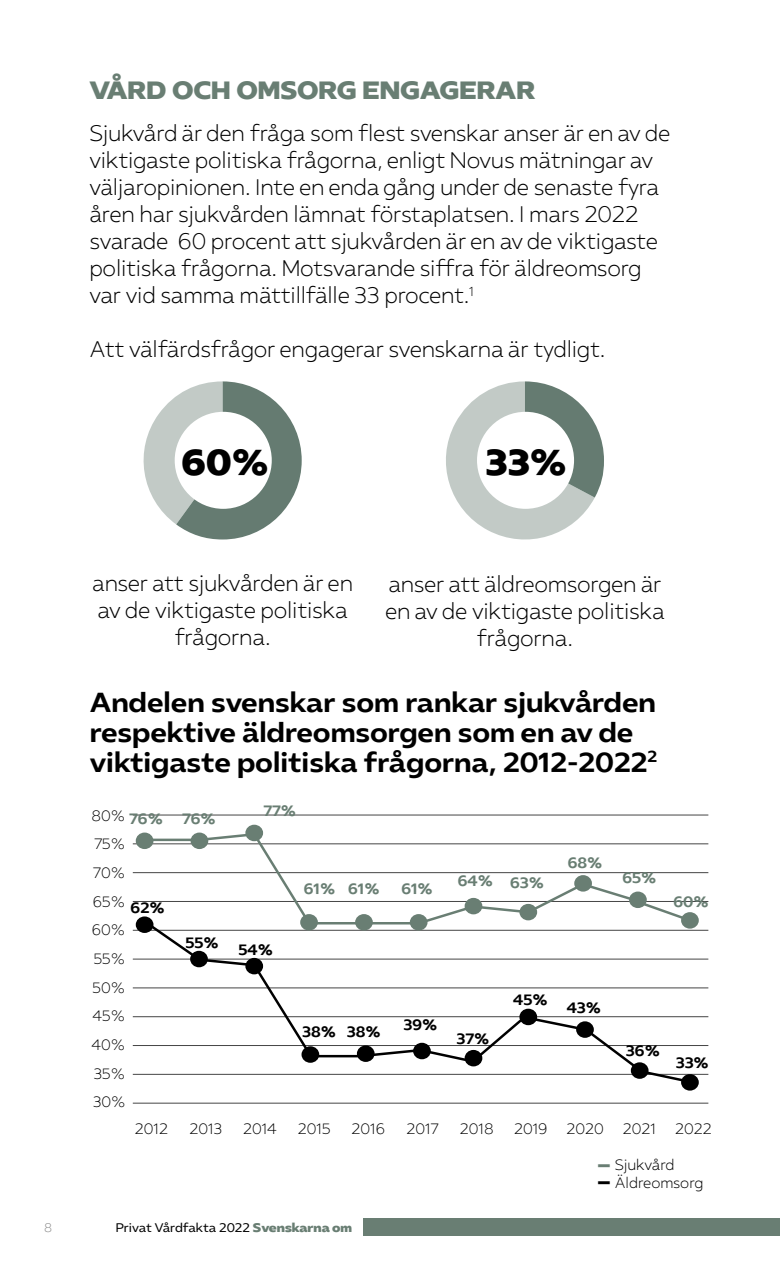
<style>
.page{position:relative;width:780px;height:1276px;background:#fff}
.page>*{position:absolute;margin:0;border:0;box-sizing:border-box;transform-origin:0 0}
.t1{font:36px "Almega Sans Display";color:#000}
.t2{font:700 27.5px/30px "Almega Sans";color:#000}
.t3{font:25px "Almega Sans Display";color:#697e73}
.t4{font:300 22.5px/27px "Almega Sans";letter-spacing:-.01em;color:#000;text-align:center}
.t5{font:20px "Almega Sans Display";color:#697e73;scale:1.96 1}
.t6{font:20px "Almega Sans Display";color:#000;scale:1.96 1}
.t7{font:300 15px/28.8px "Almega Sans";color:#000;text-align:justify}
.t8{font:700 15px "Almega Sans";color:#000}
.t9{font:700 15px "Almega Sans";color:#697e73}
.t10{font:12.5px "Almega Sans";color:#000}
.t11{font:300 12.5px "Almega Sans";color:#878787}
.s1{font-family:"Almega Sans Display";color:#697e73}
</style>
<div class="page">
<svg style="left:144px;top:381px;width:158px;height:158px"></svg>
<div style="left:175px;top:412px;width:97px;height:97px;background:#fff;border-radius:50%"></div>
<svg style="left:446px;top:381px;width:158px;height:158px"></svg>
<div style="left:477px;top:412px;width:97px;height:97px;background:#fff;border-radius:50%"></div>
<hr style="left:133px;top:814px;width:575px;height:1px;background:#000">
<hr style="left:133px;top:843px;width:575px;height:1px;background:#000">
<hr style="left:133px;top:872px;width:575px;height:1px;background:#000">
<hr style="left:133px;top:901px;width:575px;height:1px;background:#000">
<hr style="left:133px;top:930px;width:575px;height:1px;background:#000">
<hr style="left:133px;top:958px;width:575px;height:1px;background:#000">
<hr style="left:133px;top:987px;width:575px;height:1px;background:#000">
<hr style="left:133px;top:1016px;width:575px;height:1px;background:#000">
<hr style="left:133px;top:1074px;width:575px;height:1px;background:#000">
<hr style="left:133px;top:1045px;width:575px;height:1px;background:#000">
<hr style="left:133px;top:1102px;width:575px;height:1px;background:#000">
<svg style="left:141px;top:926px;width:502px;height:141px"></svg>
<svg style="left:142px;top:832px;width:498px;height:94px"></svg>
<div style="left:136px;top:832px;width:17px;height:17px;background:#697e73;border-radius:50%"></div>
<div style="left:190px;top:832px;width:18px;height:17px;background:#697e73;border-radius:50%"></div>
<div style="left:245px;top:824px;width:18px;height:17px;background:#697e73;border-radius:50%"></div>
<div style="left:300px;top:914px;width:18px;height:16px;background:#697e73;border-radius:50%"></div>
<div style="left:355px;top:914px;width:18px;height:16px;background:#697e73;border-radius:50%"></div>
<div style="left:410px;top:914px;width:17px;height:16px;background:#697e73;border-radius:50%"></div>
<div style="left:464px;top:898px;width:18px;height:16px;background:#697e73;border-radius:50%"></div>
<div style="left:519px;top:904px;width:18px;height:16px;background:#697e73;border-radius:50%"></div>
<div style="left:574px;top:875px;width:18px;height:16px;background:#697e73;border-radius:50%"></div>
<div style="left:629px;top:891px;width:17px;height:17px;background:#697e73;border-radius:50%"></div>
<div style="left:681px;top:912px;width:17px;height:16px;background:#697e73;border-radius:50%"></div>
<div style="left:681px;top:1074px;width:17px;height:16px;background:#000;border-radius:50%"></div>
<div style="left:630px;top:1062px;width:18px;height:16px;background:#000;border-radius:50%"></div>
<div style="left:576px;top:1021px;width:17px;height:17px;background:#000;border-radius:50%"></div>
<div style="left:519px;top:1008px;width:18px;height:17px;background:#000;border-radius:50%"></div>
<div style="left:464px;top:1050px;width:18px;height:16px;background:#000;border-radius:50%"></div>
<div style="left:413px;top:1042px;width:18px;height:17px;background:#000;border-radius:50%"></div>
<div style="left:357px;top:1045px;width:17px;height:17px;background:#000;border-radius:50%"></div>
<div style="left:301px;top:1046px;width:18px;height:16px;background:#000;border-radius:50%"></div>
<div style="left:245px;top:958px;width:18px;height:16px;background:#000;border-radius:50%"></div>
<div style="left:190px;top:950px;width:18px;height:17px;background:#000;border-radius:50%"></div>
<div style="left:136px;top:916px;width:17px;height:17px;background:#000;border-radius:50%"></div>
<svg style="left:636px;top:1068px;width:60px;height:17px"></svg>
<svg style="left:634px;top:898px;width:60px;height:26px"></svg>
<div style="left:363px;top:1218px;width:417px;height:18px;background:#697e73"></div>
<p class="t3" style="left:89px;top:73px;width:447px">VÅRD OCH OMSORG ENGAGERAR</p>
<p class="t4" style="left:89px;top:120px;width:582px;text-align:left">Sjukvård är den fråga som flest svenskar anser är en av de viktigaste politiska frågorna, enligt Novus mätningar av väljaropinionen. Inte en enda gång under de senaste fyra åren har sjukvården lämnat förstaplatsen. I mars 2022 svarade 60 procent att sjukvården är en av de viktigaste politiska frågorna. Motsvarande siffra för äldreomsorg var vid samma mättillfälle 33 procent.<sup>1</sup></p>
<p class="t4" style="left:89px;top:336px;width:517px">Att välfärdsfrågor engagerar svenskarna är tydligt.</p>
<h1 class="t1" style="left:182px;top:436px;width:88px">60%</h1>
<h1 class="t1" style="left:485px;top:436px;width:83px">33%</h1>
<p class="t4" style="left:92px;top:569px;width:262px">anser att sjukvården är en av de viktigaste politiska frågorna.</p>
<p class="t4" style="left:385px;top:570px;width:281px">anser att äldreomsorgen är en av de viktigaste politiska frågorna.</p>
<p class="t2" style="left:90px;top:687px;width:569px">Andelen svenskar som rankar sjukvården respektive äldreomsorgen som en av de viktigaste politiska frågorna, 2012-2022<sup>2</sup></p>
<p class="t7" style="left:91px;top:800px;width:36px">80% 75% 70% 65% 60% 55% 50% 45% 40% 35% 30%</p>
<p class="t9" style="left:129px;top:808px;width:35px">76%</p>
<p class="t9" style="left:182px;top:808px;width:35px">76%</p>
<p class="t8" style="left:130px;top:897px;width:36px">62%</p>
<p class="t8" style="left:185px;top:932px;width:35px">55%</p>
<p class="t9" style="left:263px;top:800px;width:34px">77%</p>
<p class="t8" style="left:238px;top:939px;width:36px">54%</p>
<p class="t9" style="left:304px;top:879px;width:77px">61% 61%</p>
<p class="t9" style="left:401px;top:879px;width:33px">61%</p>
<p class="t8" style="left:302px;top:1021px;width:80px">38% 38%</p>
<p class="t8" style="left:403px;top:1015px;width:35px">39%</p>
<p class="t9" style="left:457px;top:871px;width:88px">64% 63%</p>
<p class="t9" style="left:567px;top:852px;width:36px">68%</p>
<p class="t8" style="left:456px;top:1029px;width:34px">37%</p>
<p class="t8" style="left:513px;top:989px;width:36px">45%</p>
<p class="t8" style="left:566px;top:997px;width:36px">43%</p>
<p class="t9" style="left:622px;top:867px;width:36px">65%</p>
<p class="t8" style="left:626px;top:1040px;width:36px">36%</p>
<p class="t9" style="left:673px;top:892px;width:37px">60%</p>
<p class="t8" style="left:675px;top:1052px;width:35px">33%</p>
<p class="t7" style="left:135px;top:1114px;width:35px">2012</p>
<p class="t7" style="left:189px;top:1114px;width:34px">2013</p>
<p class="t7" style="left:243px;top:1114px;width:35px">2014</p>
<p class="t7" style="left:298px;top:1114px;width:34px">2015</p>
<p class="t7" style="left:351px;top:1114px;width:35px">2016</p>
<p class="t7" style="left:406px;top:1114px;width:34px">2017</p>
<p class="t7" style="left:460px;top:1114px;width:35px">2018</p>
<p class="t7" style="left:514px;top:1114px;width:35px">2019</p>
<p class="t7" style="left:566px;top:1114px;width:39px">2020</p>
<p class="t7" style="left:622px;top:1114px;width:35px">2021</p>
<p class="t7" style="left:675px;top:1114px;width:38px">2022</p>
<p class="t11" style="left:44px;top:1219px;width:10px">8</p>
<p class="t10" style="left:116px;top:1219px;width:238px">Privat Vårdfakta 2022 <span class="s1">Svenskarna om</span></p>
<p class="t7" style="left:614px;top:1156px;width:90px;line-height:18px">Sjukvård<br>Äldreomsorg</p>
<p class="t5" style="left:596px;top:1150px;width:9px">-</p>
<p class="t6" style="left:596px;top:1168px;width:9px">-</p>
</div>
